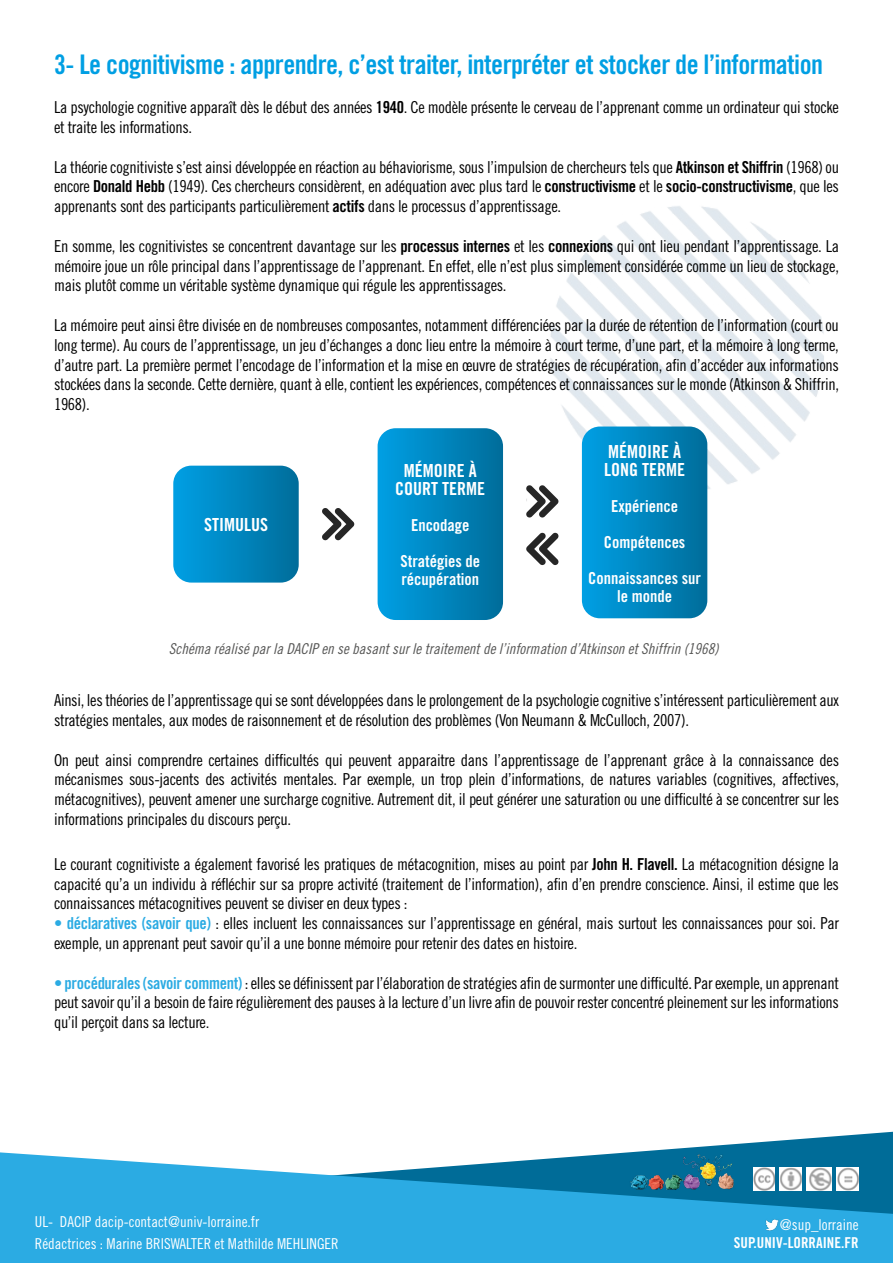
<style>
.page{position:relative;width:893px;height:1263px;background:#fff}
.page>*{position:absolute;margin:0;border:0;box-sizing:border-box;transform-origin:0 0}
.t1{font:27px "Trade Gothic LT Std Bd Cn 20";letter-spacing:-.02em;color:#009fe3}
.t2{font:18px/18px "Trade Gothic LT Std Bd Cn 20";color:#fff;text-align:center}
.t3{font:16.5px/19.8px "Trade Gothic LT Std Cn 18";letter-spacing:-.02em;color:#000;text-align:justify}
.t4{font:16.5px/36px "Trade Gothic LT Std Bd Cn 20";color:#fff;text-align:center}
.t5{font:15px/21.6px "Trade Gothic LT Std Cn 18";color:#fff}
.t6{font:15px "Trade Gothic LT Std Cn 18 Obl";color:#575756}
.t7{font:15px "Trade Gothic LT Std Bd Cn 20";color:#fff}
.s1{font-family:"Trade Gothic LT Std Bd Cn 20"}
.s2{color:#2babe3}
.s3{font-family:"Trade Gothic LT Std Bd Cn 20";color:#2babe3}
</style>
<div class="page">
<img style="left:550px;top:206px;width:274px;height:296px">
<svg style="left:173px;top:466px;width:126px;height:117px;background:#0789c1"></svg>
<svg style="left:378px;top:428px;width:125px;height:192px;background:#0387bf"></svg>
<svg style="left:582px;top:426px;width:125px;height:192px;background:#0387c0"></svg>
<svg style="left:322px;top:508px;width:33px;height:32px"></svg>
<svg style="left:526px;top:485px;width:33px;height:32px"></svg>
<svg style="left:526px;top:532px;width:33px;height:33px"></svg>
<svg style="left:685px;top:1132px;width:208px;height:20px;fill:#006c98"></svg>
<svg style="left:0;top:1152px;width:893px;height:111px;background:#36a9da"></svg>
<img style="left:625px;top:1148px;width:113px;height:51px">
<img style="left:753px;top:1167px;width:22px;height:23px">
<img style="left:780px;top:1167px;width:22px;height:23px">
<img style="left:807px;top:1167px;width:24px;height:23px">
<img style="left:836px;top:1167px;width:23px;height:23px">
<img style="left:763px;top:1216px;width:18px;height:18px">
<h1 class="t1" style="left:54px;top:47px;width:771px">3- Le cognitivisme : apprendre, c’est traiter, interpréter et stocker de l’information</h1>
<p class="t3" style="left:54px;top:97px;width:786px">La psychologie cognitive apparaît dès le début des années <span class="s1">1940</span>. Ce modèle présente le cerveau de l’apprenant comme un ordinateur qui stocke et traite les informations.</p>
<p class="t3" style="left:54px;top:157px;width:786px">La théorie cognitiviste s’est ainsi développée en réaction au béhaviorisme, sous l’impulsion de chercheurs tels que <span class="s1">Atkinson et Shiffrin</span> (1968) ou encore <span class="s1">Donald Hebb</span> (1949). Ces chercheurs considèrent, en adéquation avec plus tard le <span class="s1">constructivisme</span> et le <span class="s1">socio-constructivisme</span>, que les apprenants sont des participants particulièrement <span class="s1">actifs</span> dans le processus d’apprentissage.</p>
<p class="t3" style="left:54px;top:236px;width:787px">En somme, les cognitivistes se concentrent davantage sur les <span class="s1">processus internes</span> et les <span class="s1">connexions</span> qui ont lieu pendant l’apprentissage. La mémoire joue un rôle principal dans l’apprentissage de l’apprenant. En effet, elle n’est plus simplement considérée comme un lieu de stockage, mais plutôt comme un véritable système dynamique qui régule les apprentissages.</p>
<p class="t3" style="left:54px;top:315px;width:786px">La mémoire peut ainsi être divisée en de nombreuses composantes, notamment différenciées par la durée de rétention de l’information (court ou long terme). Au cours de l’apprentissage, un jeu d’échanges a donc lieu entre la mémoire à court terme, d’une part, et la mémoire à long terme, d’autre part. La première permet l’encodage de l’information et la mise en œuvre de stratégies de récupération, afin d’accéder aux informations stockées dans la seconde. Cette dernière, quant à elle, contient les expériences, compétences et connaissances sur le monde (Atkinson &amp; Shiffrin, 1968).</p>
<p class="t2" style="left:204px;top:515px;width:65px">STIMULUS</p>
<p class="t2" style="left:395px;top:462px;width:91px">MÉMOIRE À<br>COURT TERME</p>
<p class="t4" style="left:400px;top:507px;width:81px">Encodage<br>Stratégies de</p>
<p class="t4" style="left:401px;top:561px;width:79px">récupération</p>
<p class="t2" style="left:604px;top:442px;width:82px;text-align:left">MÉMOIRE À<br>LONG TERME</p>
<p class="t4" style="left:588px;top:488px;width:114px">Expérience<br>Compétences<br>Connaissances sur</p>
<p class="t4" style="left:617px;top:578px;width:56px">le monde</p>
<p class="t6" style="left:169px;top:640px;width:551px">Schéma réalisé par la DACIP en se basant sur le traitement de l’information d’Atkinson et Shiffrin (1968)</p>
<p class="t3" style="left:54px;top:690px;width:787px">Ainsi, les théories de l’apprentissage qui se sont développées dans le prolongement de la psychologie cognitive s’intéressent particulièrement aux stratégies mentales, aux modes de raisonnement et de résolution des problèmes (Von Neumann &amp; McCulloch, 2007).</p>
<p class="t3" style="left:54px;top:749px;width:787px">On peut ainsi comprendre certaines difficultés qui peuvent apparaitre dans l’apprentissage de l’apprenant grâce à la connaissance des mécanismes sous-jacents des activités mentales. Par exemple, un trop plein d’informations, de natures variables (cognitives, affectives, métacognitives), peuvent amener une surcharge cognitive. Autrement dit, il peut générer une saturation ou une difficulté à se concentrer sur les informations principales du discours perçu.</p>
<p class="t3" style="left:54px;top:854px;width:787px">Le courant cognitiviste a également favorisé les pratiques de métacognition, mises au point par <span class="s1">John H. Flavell.</span> La métacognition désigne la capacité qu’a un individu à réfléchir sur sa propre activité (traitement de l’information), afin d’en prendre conscience. Ainsi, il estime que les connaissances métacognitives peuvent se diviser en deux types :</p>
<p class="t3" style="left:54px;top:913px;width:787px"><span class="s2">•</span> <span class="s3">déclaratives (savoir que)</span> : elles incluent les connaissances sur l’apprentissage en général, mais surtout les connaissances pour soi. Par exemple, un apprenant peut savoir qu’il a une bonne mémoire pour retenir des dates en histoire.</p>
<p class="t3" style="left:54px;top:973px;width:786px"><span class="s2">•</span> <span class="s3">procédurales (savoir comment)</span> : elles se définissent par l’élaboration de stratégies afin de surmonter une difficulté. Par exemple, un apprenant peut savoir qu’il a besoin de faire régulièrement des pauses à la lecture d’un livre afin de pouvoir rester concentré pleinement sur les informations qu’il perçoit dans sa lecture.</p>
<p class="t5" style="left:35px;top:1211px;width:305px">UL- DACIP dacip-contact@univ-lorraine.fr<br>Rédactrices : Marine BRISWALTER et Mathilde MEHLINGER</p>
<p class="t5" style="left:780px;top:1214px;width:80px">@sup_lorraine</p>
<p class="t7" style="left:734px;top:1234px;width:126px">SUP.UNIV-LORRAINE.FR</p>
</div>
